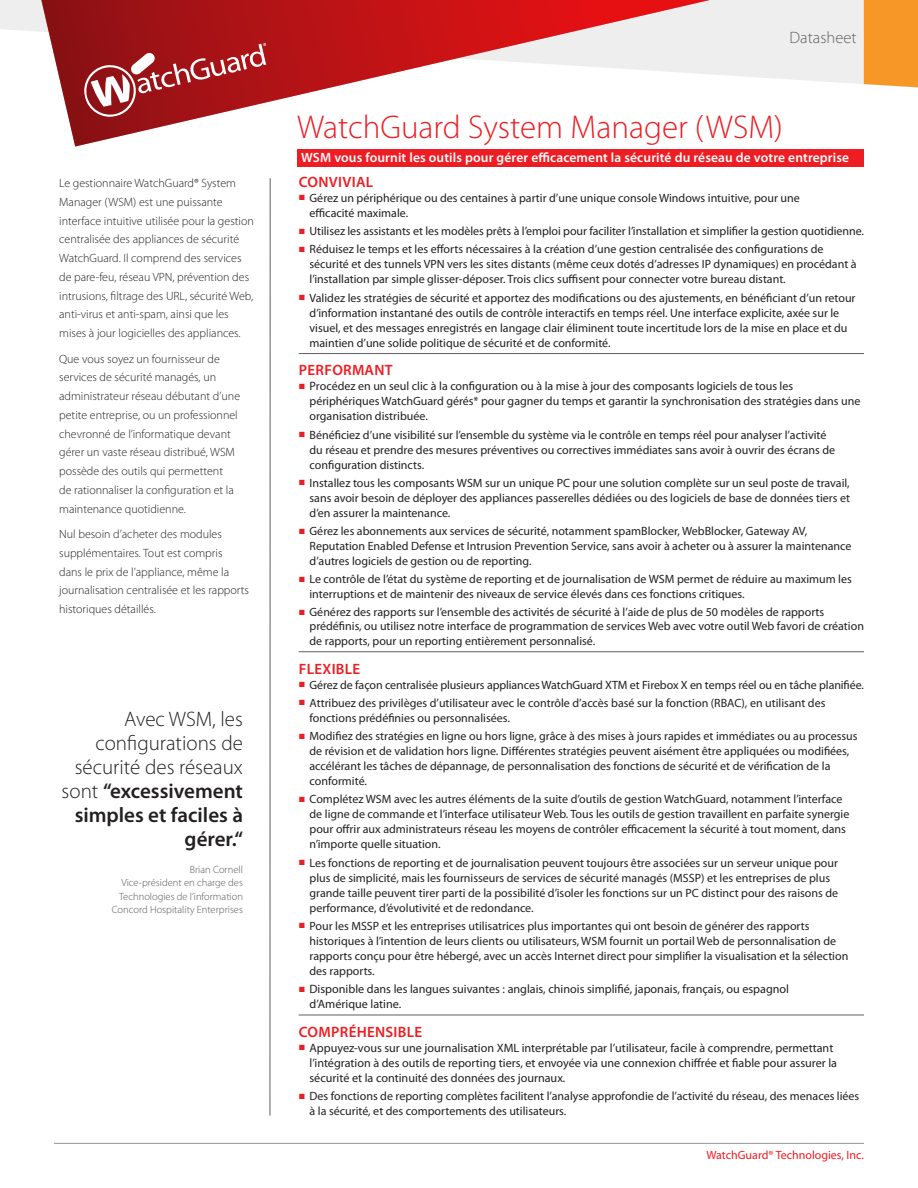
<style>
.page{position:relative;width:918px;height:1188px;background:#fff}
.page>*{position:absolute;margin:0;border:0;box-sizing:border-box;transform-origin:0 0}
.chart_header{font:300 33px "Myriad Pro";color:#ee1d23}
.t1{font:300 21px/24px "Myriad Pro";color:#231f20;text-align:right}
.t2{font:300 16.5px "Myriad Pro";color:#5f5f62}
.red_subheads{font:600 15px "Myriad Pro";letter-spacing:.02em;color:#ee1d23}
.t3{font:600 13.5px "Myriad Pro";letter-spacing:.01em;color:#fff}
.t4{font:12.15px/15px "Myriad Pro";color:#231f20}
.t5{font:12px/15px "Myriad Pro";color:#231f20}
.intro_caption{font:300 12px/18.8px "Myriad Pro";color:#231f20}
.t6{font:12px "Myriad Pro";color:#ee1d23}
.t7{font:300 10.5px/13.5px "Myriad Pro";color:#57585a}
.s1{font-weight:600}
.s2{color:#ee1d23}
.s3{font-size:12.15px}
.s4{font-size:12px}
</style>
<div class="page">
<svg style="left:0;top:0;width:918px;height:88px;fill:#eeeeef"></svg>
<svg style="left:38px;top:0;width:730px;height:147px"></svg>
<svg style="left:82px;top:43px;width:184px;height:76px;background:#b03f42"></svg>
<div style="left:864px;top:0;width:54px;height:87px;background:#f79727"></div>
<div style="left:297px;top:149px;width:567px;height:17px;background:#ee1d23"></div>
<hr style="left:299px;top:353px;width:565px;height:1px;background:#5f5f62">
<hr style="left:299px;top:651px;width:565px;height:1px;background:#5f5f62">
<hr style="left:299px;top:1015px;width:565px;height:1px;background:#5f5f62">
<hr style="left:270px;top:178px;width:1px;height:938px;background:#5f5f62">
<hr style="left:54px;top:1143px;width:810px;height:1px;background:#939598">
<p class="intro_caption" style="left:59px;top:174px;width:196px">Le gestionnaire WatchGuard® System Manager (WSM) est une puissante interface intuitive utilisée pour la gestion centralisée des appliances de sécurité WatchGuard. Il comprend des services de pare-feu, réseau VPN, prévention des intrusions, filtrage des URL, sécurité Web, anti-virus et anti-spam, ainsi que les mises à jour logicielles des appliances.</p>
<p class="intro_caption" style="left:59px;top:349px;width:182px">Que vous soyez un fournisseur de services de sécurité managés, un administrateur réseau débutant d’une petite entreprise, ou un professionnel chevronné de l’informatique devant gérer un vaste réseau distribué, WSM possède des outils qui permettent<br>de rationnaliser la configuration et la maintenance quotidienne.</p>
<p class="intro_caption" style="left:59px;top:525px;width:191px">Nul besoin d’acheter des modules supplémentaires. Tout est compris<br>dans le prix de l’appliance, même la journalisation centralisée et les rapports historiques détaillés.</p>
<p class="t1" style="left:62px;top:707px;width:183px">Avec WSM, les configurations de sécurité des réseaux sont <span class="s1">“excessivement simples et faciles à gérer.“</span></p>
<p class="t7" style="left:190px;top:862px;width:55px">Brian Cornell</p>
<p class="t7" style="left:119px;top:876px;width:125px">Vice-président en charge des<br>Technologies de l’information</p>
<p class="t7" style="left:112px;top:903px;width:133px">Concord Hospitality Enterprises</p>
<p class="t2" style="left:790px;top:27px;width:68px">Datasheet</p>
<p class="chart_header" style="left:297px;top:107px;width:487px">WatchGuard System Manager (WSM)</p>
<p class="t3" style="left:301px;top:149px;width:550px">WSM vous fournit les outils pour gérer efficacement la sécurité du réseau de votre entreprise</p>
<p class="red_subheads" style="left:299px;top:172px;width:76px">CONVIVIAL</p>
<p class="t5" style="left:310px;top:190px;width:492px;text-indent:-10px"><span class="s2">■</span> Gérez un périphérique ou des centaines à partir d’une unique console Windows intuitive, pour une efficacité maximale.</p>
<p class="t5" style="left:299px;top:224px;width:566px"><span class="s2">■</span> Utilisez les assistants et les modèles prêts à l’emploi pour faciliter l’installation et simplifier la gestion quotidienne.</p>
<p class="t5" style="left:310px;top:242px;width:549px;text-indent:-10px"><span class="s2">■</span> Réduisez le temps et les efforts nécessaires à la création d’une gestion centralisée des configurations de sécurité et des tunnels VPN vers les sites distants (même ceux dotés d’adresses IP dynamiques) en procédant à l’installation par simple glisser-déposer. Trois clics suffisent pour connecter votre bureau distant.</p>
<p class="t5" style="left:310px;top:290px;width:548px;text-indent:-10px"><span class="s2">■</span> Validez les stratégies de sécurité et apportez des modifications ou des ajustements, en bénéficiant d’un retour d’information instantané des outils de contrôle interactifs en temps réel. Une interface explicite, axée sur le visuel, et des messages enregistrés en langage clair éliminent toute incertitude lors de la mise en place et du maintien d’une solide politique de sécurité et de conformité.</p>
<p class="red_subheads" style="left:299px;top:361px;width:95px">PERFORMANT</p>
<p class="t5" style="left:310px;top:379px;width:552px;text-indent:-10px"><span class="s2">■</span> <span class="s3">P</span>rocédez en un seul clic à la configuration ou à la mise à jour des composants logiciels de tous les périphériques WatchGuard gérés* pour gagner du temps et garantir la synchronisation des stratégies dans une organisation distribuée.</p>
<p class="t5" style="left:310px;top:427px;width:527px;text-indent:-10px"><span class="s2">■</span> Bénéficiez d’une visibilité sur l’ensemble du système via le contrôle en temps réel pour analyser l’activité du réseau et prendre des mesures préventives ou correctives immédiates sans avoir à ouvrir des écrans de configuration distincts.</p>
<p class="t5" style="left:310px;top:475px;width:542px;text-align:justify;text-indent:-10px"><span class="s2">■</span> Installez tous les composants WSM sur un unique PC pour une solution complète sur un seul poste de travail, sans avoir besoin de déployer des appliances passerelles dédiées ou des logiciels de base de données tiers et d’en assurer la maintenance.</p>
<p class="t5" style="left:310px;top:524px;width:543px;text-indent:-10px"><span class="s2">■</span> Gérez les abonnements aux services de sécurité, notamment spamBlocker, WebBlocker, Gateway AV,<br>Reputation Enabled Defense et Intrusion Prevention Service, sans avoir à acheter ou à assurer la maintenance d’autres logiciels de gestion ou de reporting.</p>
<p class="t5" style="left:310px;top:572px;width:544px;text-indent:-10px"><span class="s2">■</span> Le contrôle de l’état du système de reporting et de journalisation de WSM permet de réduire au maximum les interruptions et de maintenir des niveaux de service élevés dans ces fonctions critiques.</p>
<p class="t5" style="left:310px;top:605px;width:556px;line-height:14.4px;text-indent:-10px"><span class="s2">■</span> Générez des rapports sur l’ensemble des activités de sécurité à l’aide de plus de 50 modèles de rapports prédéfinis, ou utilisez notre interface de programmation de services Web avec votre outil Web favori de création de rapports, pour un reporting entièrement personnalisé.</p>
<p class="red_subheads" style="left:299px;top:659px;width:63px">FLEXIBLE</p>
<p class="t5" style="left:299px;top:677px;width:566px"><span class="s2">■</span> Gérez de façon centralisée plusieurs appliances WatchGuard XTM et Firebox X en temps réel ou en tâche planifiée.</p>
<p class="t5" style="left:310px;top:695px;width:517px;text-indent:-10px"><span class="s2">■</span> Attribuez des privilèges d’utilisateur avec le contrôle d’accès basé sur la fonction (RBAC), en utilisant des fonctions prédéfinies ou personnalisées.</p>
<p class="t5" style="left:310px;top:728px;width:550px;text-indent:-10px"><span class="s2">■</span> Modifiez des stratégies en ligne ou hors ligne, grâce à des mises à jours rapides et immédiates ou au processus de révision et de validation hors ligne. Différentes stratégies peuvent aisément être appliquées ou modifiées, accélérant les tâches de dépannage, de personnalisation des fonctions de sécurité et de vérification de la conformité.</p>
<p class="t5" style="left:310px;top:792px;width:541px;text-indent:-10px"><span class="s2">■</span> Complétez WSM avec les autres éléments de la suite d’outils de gestion WatchGuard, notamment l’interface de ligne de commande et l’interface utilisateur Web. Tous les outils de gestion travaillent en parfaite synergie pour offrir aux administrateurs réseau les moyens de contrôler efficacement la sécurité à tout moment, dans n’importe quelle situation.</p>
<p class="t5" style="left:310px;top:855px;width:530px;text-indent:-10px"><span class="s2">■</span> Les fonctions de reporting et de journalisation peuvent toujours être associées sur un serveur unique pour plus de simplicité, mais les fournisseurs de services de sécurité managés (MSSP) et les entreprises de plus grande taille peuvent tirer parti de la possibilité d’isoler les fonctions sur un PC distinct pour des raisons de performance, d’évolutivité et de redondance.</p>
<p class="t5" style="left:310px;top:918px;width:540px;text-indent:-10px"><span class="s2">■</span> Pour les MSSP et les entreprises utilisatrices plus importantes qui ont besoin de générer des rapports historiques à l’intention de leurs clients ou utilisateurs, WSM fournit un portail Web de personnalisation de rapports conçu pour être hébergé, avec un accès Internet direct pour simplifier la visualisation et la sélection des rapports.</p>
<p class="t4" style="left:310px;top:981px;width:481px;text-indent:-10px"><span class="s2">■</span> Disponible dans les langues suivantes : anglais, chinois simplifié, japonais, français, ou espagnol d’Amérique latine.</p>
<p class="red_subheads" style="left:299px;top:1022px;width:125px">COMPRÉHENSIBLE</p>
<p class="t4" style="left:310px;top:1040px;width:529px;text-indent:-10px"><span class="s2">■</span> Appuyez-vous sur une journalisation XML interprétable par l’utilisateur, facile à comprendre, permettant l’intégration à des outils de reporting tiers, et envoyée via une connexion chiffrée et fiable pour assurer la sécurité et la continuité des données des journaux<span class="s4">.</span></p>
<p class="t5" style="left:310px;top:1088px;width:551px;text-indent:-10px"><span class="s2">■</span> Des fonctions de reporting complètes facilitent l’analyse approfondie de l’activité du réseau, des menaces liées à la sécurité, et des comportements des utilisateurs.</p>
<p class="t6" style="left:706px;top:1148px;width:159px">WatchGuard® Technologies, Inc.</p>
</div>
